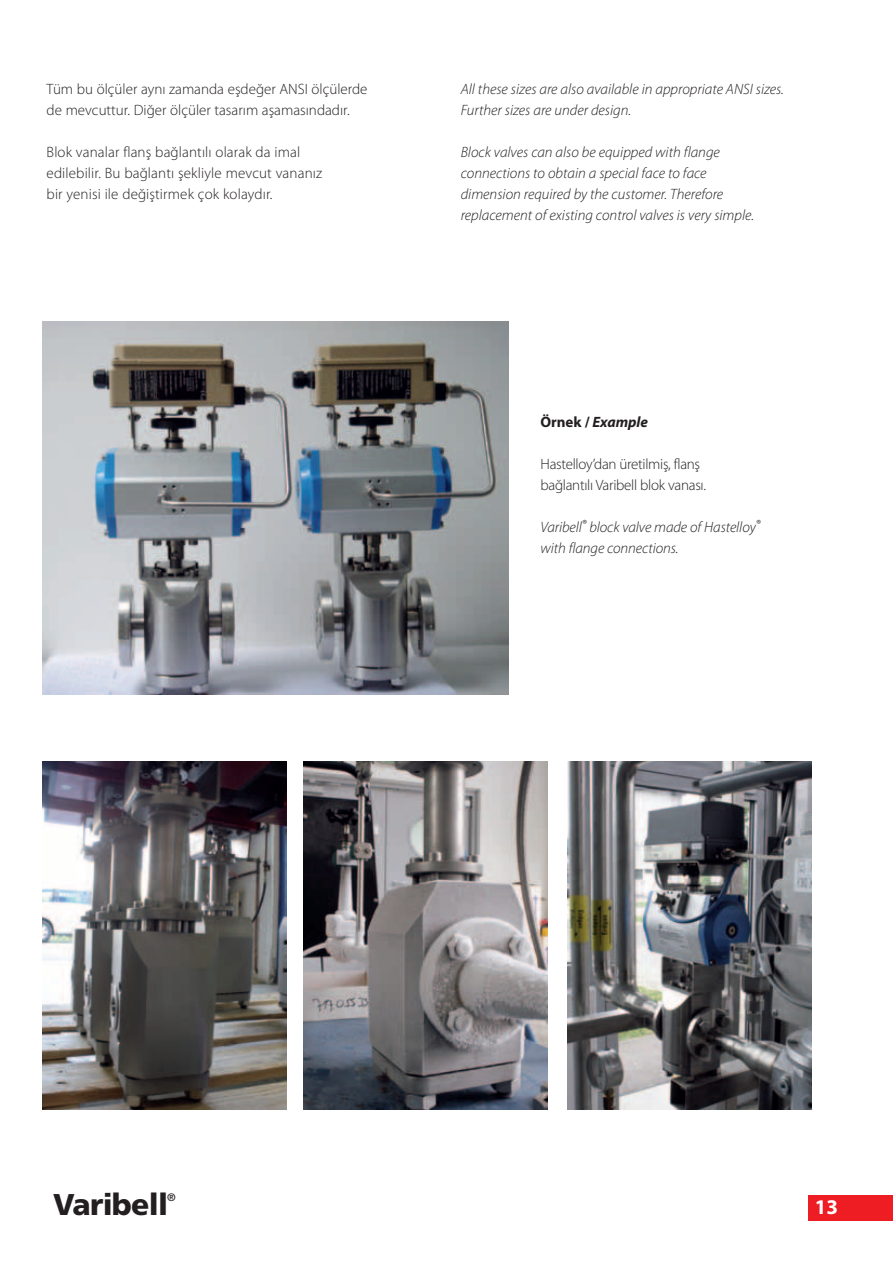
<style>
.page{position:relative;width:893px;height:1263px;background:#fff}
.page>*{position:absolute;margin:0;border:0;box-sizing:border-box;transform-origin:0 0}
.t1{font:900 30px "Frutiger";letter-spacing:-.025em;color:#231f20}
.t2{font:700 21px "Myriad Pro";color:#fff}
.t3{font:italic 300 15px/21px "Myriad Pro";color:#231f20}
.t4{font:300 15px/21px "Myriad Pro";color:#231f20}
.t5{font:300 15px/21px "Myriad Pro";letter-spacing:-.02em;color:#231f20}
.t6{font:italic 700 15px "Myriad Pro";letter-spacing:-.005em;color:#231f20}
.t7{font:10.8px "Frutiger";color:#231f20}
.s1{font-style:normal}
</style>
<div class="page">
<div style="left:809px;top:1195px;width:84px;height:26px;background:#ee1d23"></div>
<img style="left:43px;top:321px;width:465px;height:374px">
<img style="left:43px;top:761px;width:243px;height:348px">
<img style="left:304px;top:761px;width:243px;height:348px">
<img style="left:567px;top:761px;width:244px;height:348px">
<p class="t4" style="left:47px;top:78px;width:322px">Tüm bu ölçüler aynı zamanda eşdeğer ANSI ölçülerde de mevcuttur. Diğer ölçüler tasarım aşamasındadır.</p>
<p class="t4" style="left:47px;top:141px;width:277px">Blok vanalar flanş bağlantılı olarak da imal edilebilir. Bu bağlantı şekliyle mevcut vananız bir yenisi ile değiştirmek çok kolaydır.</p>
<p class="t3" style="left:461px;top:78px;width:325px">All these sizes are also available in appropriate ANSI sizes.<br>Further sizes are under design.</p>
<p class="t3" style="left:461px;top:141px;width:295px">Block valves can also be equipped with flange connections to obtain a special face to face dimension required by the customer. Therefore replacement of existing control valves is very simple.</p>
<p class="t6" style="left:540px;top:413px;width:109px"><span class="s1">Örnek /</span> Example</p>
<p class="t5" style="left:540px;top:454px;width:167px">Hastelloy’dan üretilmiş, flanş bağlantılı Varibell blok vanası.</p>
<p class="t3" style="left:540px;top:517px;width:221px">Varibell<sup>®</sup> block valve made of Hastelloy<sup>® </sup>with flange connections.</p>
<h1 class="t1" style="left:53px;top:1186px;width:116px">Varibell</h1>
<h2 class="t2" style="left:815px;top:1193px;width:25px">13</h2>
<p class="t7" style="left:167px;top:1191px;width:10px">®</p>
</div>
